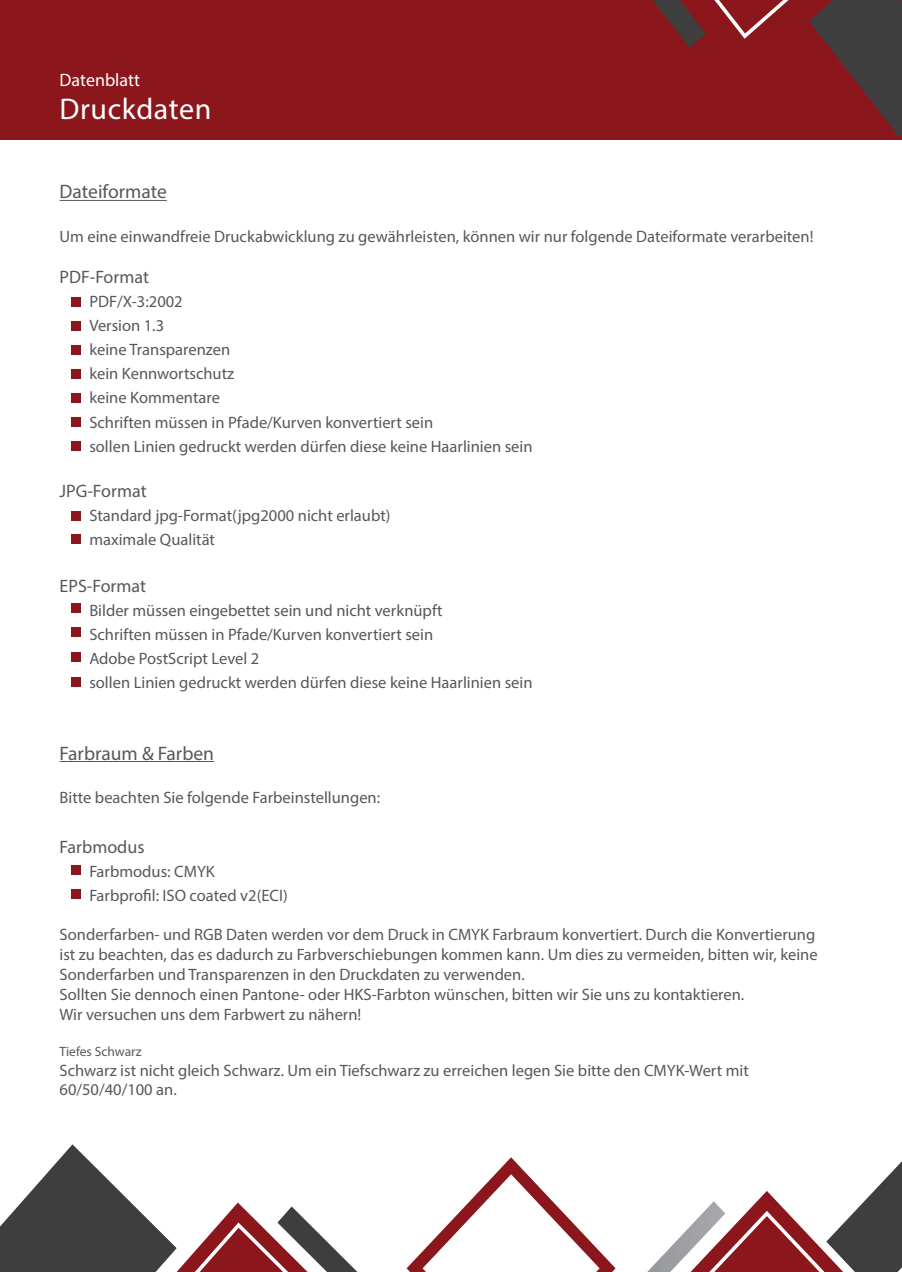
<style>
.page{position:relative;width:902px;height:1272px;background:#fff}
.page>*{position:absolute;margin:0;border:0;box-sizing:border-box;transform-origin:0 0}
.t1{font:30px "Myriad Pro";letter-spacing:.02em;color:#fff}
.t2{font:19.5px "Myriad Pro";color:#57585a}
.t3{font:18px "Myriad Pro";color:#57585a}
.t4{font:18px "Myriad Pro";color:#fff}
.t5{font:16.5px/24px "Myriad Pro";color:#57585a}
.t6{font:13.5px "Myriad Pro";color:#57585a}
</style>
<div class="page">
<svg style="left:406px;top:1157px;width:209px;height:114px"></svg>
<svg style="left:648px;top:1162px;width:253px;height:109px"></svg>
<svg style="left:0;top:1144px;width:357px;height:127px"></svg>
<div style="left:0;top:0;width:901px;height:140px;background:#8b171d"></div>
<svg style="left:652px;top:0;width:249px;height:137px"></svg>
<hr style="left:60px;top:200px;width:107px;height:1px;background:#57585a">
<div style="left:72px;top:297px;width:9px;height:9px;background:#8b171d"></div>
<div style="left:72px;top:321px;width:9px;height:9px;background:#8b171d"></div>
<div style="left:72px;top:345px;width:9px;height:9px;background:#8b171d"></div>
<div style="left:72px;top:369px;width:9px;height:9px;background:#8b171d"></div>
<div style="left:72px;top:393px;width:9px;height:9px;background:#8b171d"></div>
<div style="left:72px;top:417px;width:9px;height:9px;background:#8b171d"></div>
<div style="left:72px;top:441px;width:9px;height:9px;background:#8b171d"></div>
<div style="left:72px;top:511px;width:9px;height:9px;background:#8b171d"></div>
<div style="left:72px;top:534px;width:9px;height:10px;background:#8b171d"></div>
<div style="left:72px;top:603px;width:9px;height:9px;background:#8b171d"></div>
<div style="left:72px;top:677px;width:9px;height:9px;background:#8b171d"></div>
<div style="left:72px;top:652px;width:9px;height:10px;background:#8b171d"></div>
<div style="left:72px;top:628px;width:9px;height:9px;background:#8b171d"></div>
<hr style="left:60px;top:761px;width:154px;height:1px;background:#57585a">
<div style="left:72px;top:865px;width:9px;height:9px;background:#8b171d"></div>
<div style="left:72px;top:889px;width:9px;height:9px;background:#8b171d"></div>
<p class="t4" style="left:60px;top:68px;width:82px">Datenblatt</p>
<h1 class="t1" style="left:60px;top:90px;width:153px">Druckdaten</h1>
<p class="t2" style="left:60px;top:180px;width:109px">Dateiformate</p>
<p class="t5" style="left:60px;top:224px;width:755px">Um eine einwandfreie Druckabwicklung zu gewährleisten, können wir nur folgende Dateiformate verarbeiten!</p>
<p class="t3" style="left:60px;top:266px;width:91px">PDF-Format</p>
<p class="t5" style="left:89px;top:289px;width:444px">PDF/X-3:2002<br>Version 1.3<br>keine Transparenzen<br>kein Kennwortschutz<br>keine Kommentare<br>Schriften müssen in Pfade/Kurven konvertiert sein<br>sollen Linien gedruckt werden dürfen diese keine Haarlinien sein</p>
<p class="t3" style="left:60px;top:480px;width:89px">JPG-Format</p>
<p class="t5" style="left:89px;top:503px;width:303px">Standard jpg-Format(jpg2000 nicht erlaubt) maximale Qualität</p>
<p class="t3" style="left:60px;top:574px;width:88px">EPS-Format</p>
<p class="t5" style="left:89px;top:598px;width:444px">Bilder müssen eingebettet sein und nicht verknüpft<br>Schriften müssen in Pfade/Kurven konvertiert sein<br>Adobe PostScript Level 2<br>sollen Linien gedruckt werden dürfen diese keine Haarlinien sein</p>
<p class="t2" style="left:60px;top:741px;width:156px">Farbraum &amp; Farben</p>
<p class="t5" style="left:60px;top:785px;width:322px">Bitte beachten Sie folgende Farbeinstellungen:</p>
<p class="t3" style="left:60px;top:835px;width:86px">Farbmodus</p>
<p class="t5" style="left:89px;top:859px;width:200px">Farbmodus: CMYK<br>Farbprofil: ISO coated v2(ECI)</p>
<p class="t5" style="left:60px;top:924px;width:759px;line-height:19.8px">Sonderfarben- und RGB Daten werden vor dem Druck in CMYK Farbraum konvertiert. Durch die Konvertierung ist zu beachten, das es dadurch zu Farbverschiebungen kommen kann. Um dies zu vermeiden, bitten wir, keine Sonderfarben und Transparenzen in den Druckdaten zu verwenden.<br>Sollten Sie dennoch einen Pantone- oder HKS-Farbton wünschen, bitten wir Sie uns zu kontaktieren.<br>Wir versuchen uns dem Farbwert zu nähern!</p>
<p class="t6" style="left:60px;top:1042px;width:84px">Tiefes Schwarz</p>
<p class="t5" style="left:60px;top:1059px;width:690px;line-height:19.8px">Schwarz ist nicht gleich Schwarz. Um ein Tiefschwarz zu erreichen legen Sie bitte den CMYK-Wert mit<br>60/50/40/100 an.</p>
</div>
